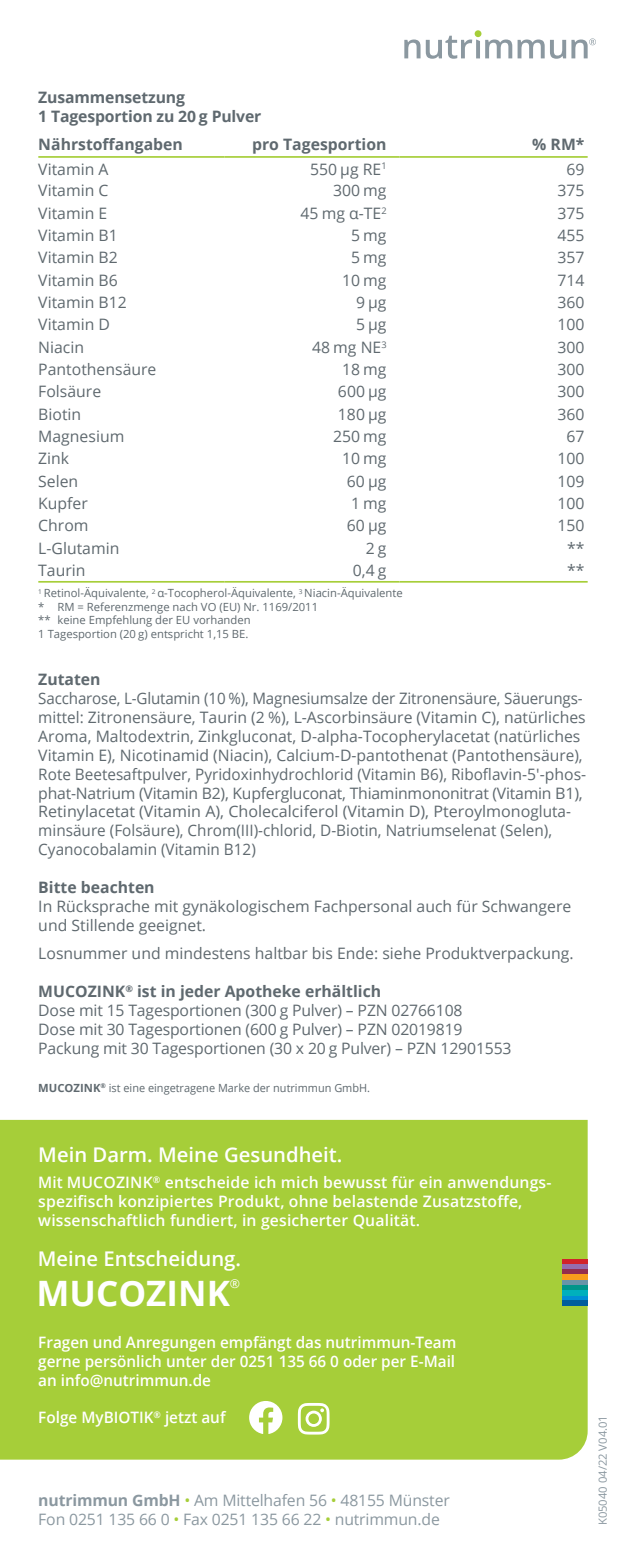
<style>
.page{position:relative;width:626px;height:1563px;background:#fff}
.page>*{position:absolute;margin:0;border:0;box-sizing:border-box;transform-origin:0 0}
.t1{font:700 35.1px "Open Sans";color:#fff}
.t2{font:600 20.25px "Open Sans";color:#fff}
.t3{font:15.75px/18.9px "Open Sans";color:#5f696f}
.t4{font:15.75px/18.9px "Open Sans";color:#5f696f;scale:.96 1}
.t5{font:600 15.75px/18.9px "Open Sans";letter-spacing:.01em;color:#fff}
.t6{font:700 15.75px/18.9px "Open Sans";color:#5f696f}
.t7{font:15.75px/18.9px "Open Sans";letter-spacing:-.01em;color:#8b98a0}
.t8{font:12.15px "Open Sans";color:#fff}
.t9{font:11.25px/13.5px "Open Sans";color:#5f696f}
.t10{font:11.25px "Open Sans";color:#8b98a0}
.s1{font-weight:700}
.s2{color:#a6ce39}
</style>
<div class="page">
<svg style="left:404px;top:36px;width:191px;height:23px"></svg>
<div style="left:474px;top:30px;width:7px;height:7px;background:#a6ce39;border-radius:50%"></div>
<hr style="left:38px;top:156px;width:186px;height:2px;background:#a6ce39">
<hr style="left:224px;top:156px;width:175px;height:2px;background:#a6ce39">
<hr style="left:399px;top:156px;width:188px;height:2px;background:#a6ce39">
<hr style="left:38px;top:581px;width:186px;height:2px;background:#a6ce39">
<hr style="left:224px;top:581px;width:175px;height:2px;background:#a6ce39">
<hr style="left:399px;top:581px;width:188px;height:2px;background:#a6ce39">
<div style="left:0;top:1120px;width:587px;height:339px;background:#a6ce39"></div>
<div style="left:561px;top:1279px;width:26px;height:6px;background:#6894a8"></div>
<div style="left:561px;top:1259px;width:26px;height:5px;background:#d1232a"></div>
<div style="left:561px;top:1264px;width:26px;height:5px;background:#956cae"></div>
<div style="left:561px;top:1269px;width:26px;height:5px;background:#942d4e"></div>
<div style="left:561px;top:1274px;width:26px;height:6px;background:#f89c1c"></div>
<div style="left:561px;top:1285px;width:26px;height:5px;background:#00958a"></div>
<div style="left:561px;top:1295px;width:26px;height:5px;background:#008fd5"></div>
<div style="left:561px;top:1300px;width:26px;height:6px;background:#005d9c"></div>
<div style="left:561px;top:1290px;width:26px;height:5px;background:#00b0bc"></div>
<svg style="left:249px;top:1401px;width:33px;height:33px"></svg>
<svg style="left:297px;top:1403px;width:32px;height:31px"></svg>
<p class="t6" style="left:38px;top:87px;width:224px">Zusammensetzung<br>1 Tagesportion zu 20 g Pulver</p>
<p class="t6" style="left:38px;top:134px;width:146px">Nährstoffangaben</p>
<p class="t6" style="left:252px;top:134px;width:136px">pro Tagesportion</p>
<p class="t6" style="left:531px;top:134px;width:54px">% RM*</p>
<p class="t3" style="left:38px;top:159px;width:72px">Vitamin A</p>
<p class="t3" style="left:310px;top:159px;width:78px">550 µg RE<sup>1</sup></p>
<p class="t3" style="left:566px;top:159px;width:20px">69</p>
<p class="t3" style="left:38px;top:181px;width:72px">Vitamin C</p>
<p class="t3" style="left:333px;top:181px;width:55px">300 mg</p>
<p class="t3" style="left:557px;top:181px;width:29px">375</p>
<p class="t3" style="left:38px;top:203px;width:70px">Vitamin E</p>
<p class="t3" style="left:300px;top:203px;width:87px">45 mg α-TE<sup>2</sup></p>
<p class="t3" style="left:557px;top:203px;width:29px">375</p>
<p class="t3" style="left:38px;top:225px;width:81px">Vitamin B1</p>
<p class="t3" style="left:351px;top:225px;width:37px">5 mg</p>
<p class="t3" style="left:557px;top:225px;width:29px">455</p>
<p class="t3" style="left:38px;top:248px;width:81px">Vitamin B2</p>
<p class="t3" style="left:351px;top:248px;width:37px">5 mg</p>
<p class="t3" style="left:557px;top:248px;width:29px">357</p>
<p class="t3" style="left:38px;top:270px;width:81px">Vitamin B6</p>
<p class="t3" style="left:342px;top:270px;width:46px">10 mg</p>
<p class="t3" style="left:557px;top:270px;width:29px">714</p>
<p class="t3" style="left:38px;top:292px;width:90px">Vitamin B12</p>
<p class="t3" style="left:355px;top:292px;width:32px">9 µg</p>
<p class="t3" style="left:557px;top:292px;width:29px">360</p>
<p class="t3" style="left:38px;top:315px;width:73px">Vitamin D</p>
<p class="t3" style="left:355px;top:315px;width:32px">5 µg</p>
<p class="t3" style="left:557px;top:315px;width:29px">100</p>
<p class="t3" style="left:38px;top:337px;width:47px">Niacin</p>
<p class="t3" style="left:312px;top:337px;width:76px">48 mg NE<sup>3</sup></p>
<p class="t3" style="left:557px;top:337px;width:29px">300</p>
<p class="t3" style="left:38px;top:359px;width:119px">Pantothensäure</p>
<p class="t3" style="left:342px;top:359px;width:46px">18 mg</p>
<p class="t3" style="left:557px;top:359px;width:29px">300</p>
<p class="t3" style="left:38px;top:382px;width:64px">Folsäure</p>
<p class="t3" style="left:337px;top:382px;width:50px">600 µg</p>
<p class="t3" style="left:557px;top:382px;width:29px">300</p>
<p class="t3" style="left:38px;top:404px;width:44px">Biotin</p>
<p class="t3" style="left:337px;top:404px;width:50px">180 µg</p>
<p class="t3" style="left:557px;top:404px;width:29px">360</p>
<p class="t3" style="left:38px;top:426px;width:87px">Magnesium</p>
<p class="t3" style="left:333px;top:426px;width:55px">250 mg</p>
<p class="t3" style="left:566px;top:426px;width:20px">67</p>
<p class="t3" style="left:38px;top:449px;width:32px">Zink</p>
<p class="t3" style="left:342px;top:449px;width:46px">10 mg</p>
<p class="t3" style="left:557px;top:449px;width:29px">100</p>
<p class="t3" style="left:38px;top:471px;width:41px">Selen</p>
<p class="t3" style="left:346px;top:471px;width:41px">60 µg</p>
<p class="t3" style="left:557px;top:471px;width:29px">109</p>
<p class="t3" style="left:38px;top:493px;width:51px">Kupfer</p>
<p class="t3" style="left:351px;top:493px;width:37px">1 mg</p>
<p class="t3" style="left:557px;top:493px;width:29px">100</p>
<p class="t3" style="left:38px;top:516px;width:52px">Chrom</p>
<p class="t3" style="left:346px;top:516px;width:41px">60 µg</p>
<p class="t3" style="left:557px;top:516px;width:29px">150</p>
<p class="t3" style="left:38px;top:538px;width:82px">L-Glutamin</p>
<p class="t3" style="left:365px;top:538px;width:22px">2 g</p>
<p class="t3" style="left:566px;top:538px;width:19px">**</p>
<p class="t3" style="left:38px;top:560px;width:49px">Taurin</p>
<p class="t3" style="left:352px;top:560px;width:35px">0,4 g</p>
<p class="t3" style="left:566px;top:560px;width:19px">**</p>
<p class="t9" style="left:38px;top:586px;width:365px"><sup>1</sup> Retinol-Äquivalente, <sup>2</sup> α-Tocopherol-Äquivalente, <sup>3</sup> Niacin-Äquivalente * RM = Referenzmenge nach VO (EU) Nr. 1169/2011<br>** keine Empfehlung der EU vorhanden<br>1 Tagesportion (20 g) entspricht 1,15 BE.</p>
<p class="t6" style="left:38px;top:669px;width:64px">Zutaten</p>
<p class="t4" style="left:38px;top:688px;width:571px">Saccharose, L-Glutamin (10 %), Magnesiumsalze der Zitronensäure, Säuerungs&shy;mittel: Zitronensäure, Taurin (2 %), L-Ascorbinsäure (Vitamin C), natü rliches Aroma, Maltodextrin, Zinkgluconat, D-alpha-Tocopherylacetat (natü rliches Vitamin E), Nicotinamid (Niacin), Calcium-D-pantothenat (Pantothensäure), Rote Beetesaftpulver, Pyridoxinhydrochlorid (Vitamin B6), Riboflavin-5′-phos&shy;phat-Natrium (Vitamin B2), Kupfergluconat, Thiaminmononitrat (Vitamin B1), Retinylacetat (Vitamin A), Cholecalciferol (Vitamin D), Pteroylmonogluta&shy;minsäure (Folsäure), Chrom(III)-chlorid, D-Biotin, Natriumselenat (Selen), Cyanocobalamin (Vitamin B12)</p>
<p class="t6" style="left:38px;top:877px;width:118px">Bitte beachten</p>
<p class="t3" style="left:38px;top:896px;width:534px">In Rücksprache mit gynäkologischem Fachpersonal auch für Schwangere und Stillende geeignet.</p>
<p class="t3" style="left:38px;top:943px;width:536px">Losnummer und mindestens haltbar bis Ende: siehe Produktverpackung.</p>
<p class="t3" style="left:38px;top:981px;width:474px"><span class="s1">MUCOZINK</span><sup>®</sup> <span class="s1">ist in jeder Apotheke erhältlich<br></span>Dose mit 15 Tagesportionen (300 g Pulver) – PZN 02766108<br>Dose mit 30 Tagesportionen (600 g Pulver) – PZN 02019819<br>Packung mit 30 Tagesportionen (30 x 20 g Pulver) – PZN 12901553</p>
<p class="t9" style="left:38px;top:1080px;width:333px"><span class="s1">MUCOZINK</span><sup>®</sup> ist eine eingetragene Marke der nutrimmun GmbH.</p>
<p class="t2" style="left:38px;top:1141px;width:305px">Mein Darm. Meine Gesundheit.</p>
<p class="t5" style="left:38px;top:1172px;width:514px">Mit MUCOZINK<sup>®</sup> entscheide ich mich bewusst für ein anwendungs&shy;spezifisch konzipiertes Produkt, ohne belastende Zusatzstoffe, wissenschaftlich fundiert, in gesicherter Qualität.</p>
<p class="t2" style="left:38px;top:1244px;width:205px">Meine Entscheidung.</p>
<h1 class="t1" style="left:36px;top:1268px;width:195px">MUCOZINK</h1>
<p class="t8" style="left:230px;top:1275px;width:12px">®</p>
<p class="t5" style="left:38px;top:1332px;width:419px;text-align:justify">Fragen und Anregungen empfängt das nutrimmun-Team gerne persönlich unter der 0251 135 66 0 oder per E-Mail an info@nutrimmun.de</p>
<p class="t5" style="left:38px;top:1408px;width:188px">Folge MyBIOTIK<sup>®</sup> jetzt auf</p>
<p class="t7" style="left:38px;top:1490px;width:412px"><span class="s1">nutrimmun GmbH</span> <span class="s2">•</span> Am Mittelhafen 56 <span class="s2">•</span> 48155 Mü nster<br>Fon 0251 135 66 0 <span class="s2">•</span> Fax 0251 135 66 22 <span class="s2">•</span> nutrimmun.de</p>
<p class="t10" style="left:594px;top:1525px;width:112px;rotate:-90deg">K05040 04/22 V04.01</p>
</div>
